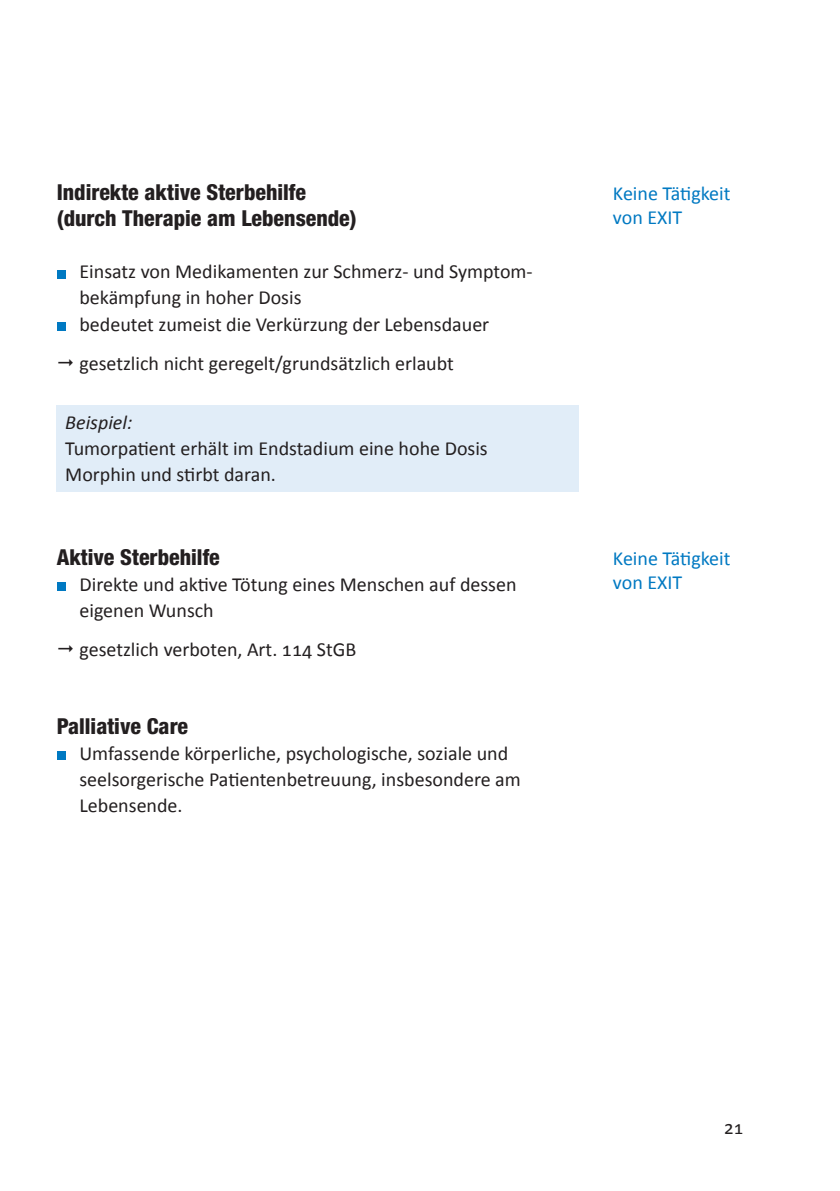
<style>
.page{position:relative;width:840px;height:1191px;background:#fff}
.page>*{position:absolute;margin:0;border:0;box-sizing:border-box;transform-origin:0 0}
.t1{font:800 condensed 22px/26px "Helvetica Neue LT Pro";color:#231f20}
.t2{font:20px/26px "Calibri";color:#231f20}
.t3{font:20px/24px "Calibri";color:#0079c2}
.t4{font:italic 20px "Calibri";color:#231f20}
.t5{font:19px "Calibri";color:#231f20}
</style>
<div class="page">
<div style="left:57px;top:270px;width:8px;height:8px;background:#0079c2"></div>
<div style="left:57px;top:322px;width:8px;height:8px;background:#0079c2"></div>
<div style="left:57px;top:405px;width:521px;height:87px;background:#e1edf8"></div>
<div style="left:57px;top:582px;width:8px;height:8px;background:#0079c2"></div>
<div style="left:57px;top:751px;width:8px;height:8px;background:#0079c2"></div>
<p class="t1" style="left:57px;top:179px;width:301px">Indirekte aktive Sterbehilfe (durch Therapie am Lebensende)</p>
<p class="t2" style="left:79px;top:259px;width:453px">Einsatz von Medikamenten zur Schmerz- und Symptom&shy;bekämpfung in hoher Dosis<br>bedeutet zumeist die Verkürzung der Lebensdauer</p>
<p class="t2" style="left:79px;top:350px;width:376px">gesetzlich nicht geregelt/grundsätzlich erlaubt</p>
<p class="t4" style="left:65px;top:408px;width:69px">Beispiel:</p>
<p class="t2" style="left:65px;top:435px;width:424px">Tumorpatient erhält im Endstadium eine hohe Dosis<br>Morphin und stirbt daran.</p>
<p class="t1" style="left:57px;top:543px;width:164px">Aktive Sterbehilfe</p>
<p class="t2" style="left:79px;top:571px;width:438px">Direkte und aktive Tötung eines Menschen auf dessen eigenen Wunsch</p>
<p class="t2" style="left:79px;top:636px;width:278px">gesetzlich verboten, Art. 114 StGB</p>
<p class="t1" style="left:57px;top:712px;width:133px">Palliative Care</p>
<p class="t2" style="left:79px;top:740px;width:442px">Umfassende körperliche, psychologische, soziale und seelsorgerische Patientenbetreuung, insbesondere am<br>Lebensende.</p>
<p class="t3" style="left:612px;top:182px;width:119px">Keine Tätigkeit von EXIT</p>
<p class="t3" style="left:612px;top:546px;width:119px">Keine Tätigkeit von EXIT</p>
<p class="t5" style="left:723px;top:1116px;width:21px">21</p>
</div>
